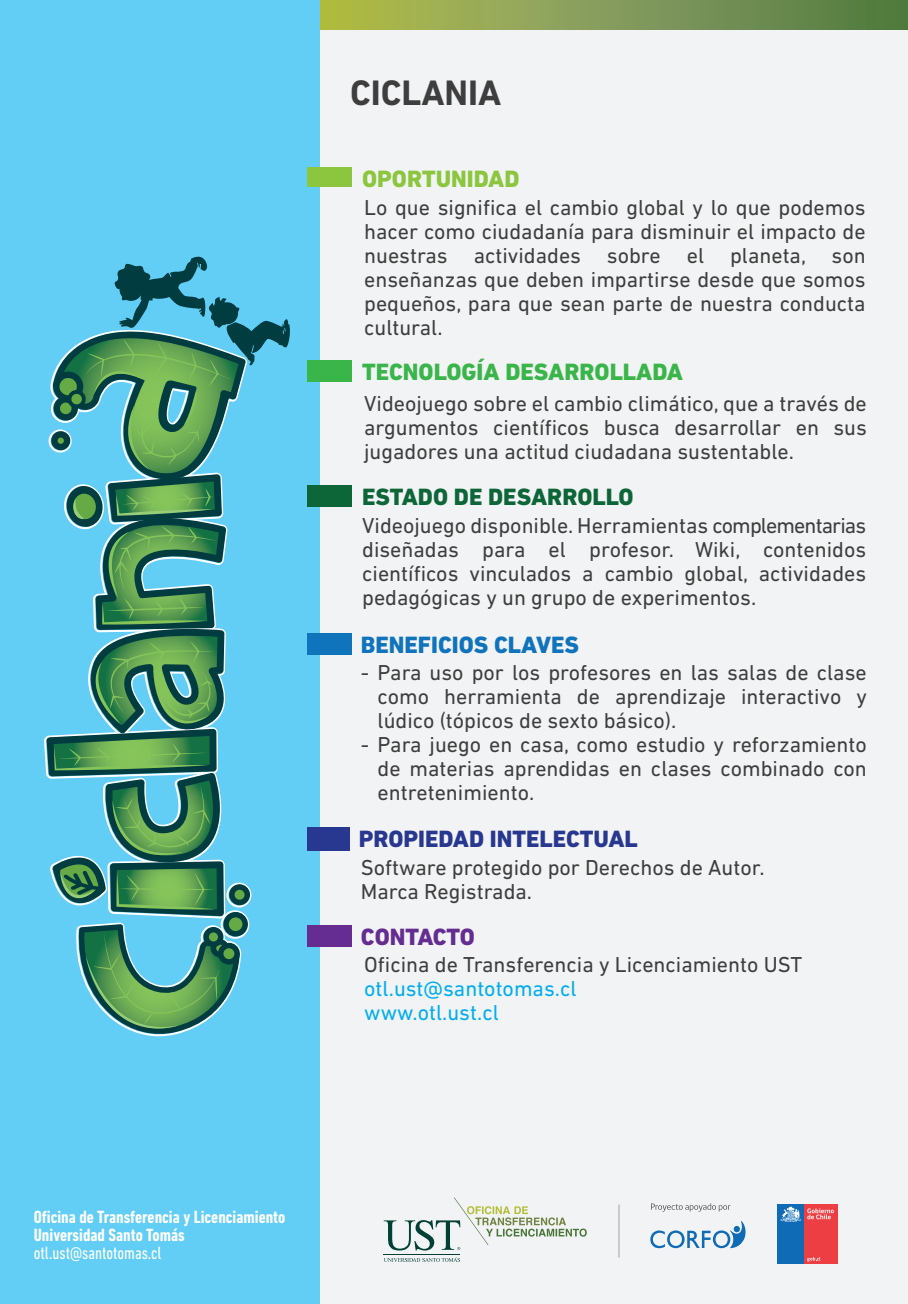
<style>
.page{position:relative;width:908px;height:1304px;background:#fff}
.page>*{position:absolute;margin:0;border:0;box-sizing:border-box;transform-origin:0 0}
.t1{font:700 36px "DIN Next LT Pro";color:#3e3e3f}
.t2{font:800 24px "DIN Next LT Pro";color:#3ab54a}
.t3{font:800 24px "DIN Next LT Pro";color:#283890}
.t4{font:800 24px "DIN Next LT Pro";color:#0c6638}
.t5{font:800 24px "DIN Next LT Pro";color:#1074bc}
.t6{font:800 24px "DIN Next LT Pro";color:#8bc63e}
.t7{font:800 24px "DIN Next LT Pro";color:#652d91}
.t8{font:22px/24px "DIN Next LT Pro";color:#3e3e3f;text-align:justify}
.t9{font:22px/24px "DIN Next LT Pro";color:#00aeef}
.t10{font:700 condensed 18px/18px "DIN Next LT Pro";color:#fff}
.t11{font:condensed 18px "DIN Next LT Pro";color:#fff}
</style>
<div class="page">
<div style="left:0;top:0;width:907px;height:1304px;background:#f2f3f4"></div>
<svg style="left:319px;top:0;width:588px;height:30px;background:#829b52"></svg>
<div style="left:0;top:0;width:319px;height:1304px;background:#62cdf5"></div>
<svg style="left:44px;top:256px;width:246px;height:781px"></svg>
<svg style="left:650px;top:1221px;width:95px;height:27px"></svg>
<svg style="left:651px;top:1203px;width:79px;height:9px"></svg>
<div style="left:776px;top:1203px;width:27px;height:60px;background:#0f6bb5"></div>
<div style="left:803px;top:1203px;width:33px;height:60px;background:#ed3f43"></div>
<svg style="left:807px;top:1208px;width:26px;height:11px"></svg>
<svg style="left:807px;top:1257px;width:13px;height:5px"></svg>
<svg style="left:780px;top:1206px;width:20px;height:16px"></svg>
<hr style="left:618px;top:1205px;width:1px;height:52px;background:#bcbdc0">
<hr style="left:383px;top:1254px;width:77px;height:1px;background:#004035">
<svg style="left:384px;top:1257px;width:76px;height:5px"></svg>
<svg style="left:383px;top:1197px;width:203px;height:53px"></svg>
<div style="left:307px;top:167px;width:44px;height:20px;background:#8bc63e"></div>
<div style="left:307px;top:361px;width:44px;height:21px;background:#3ab54a"></div>
<div style="left:307px;top:485px;width:44px;height:22px;background:#0c6638"></div>
<div style="left:307px;top:633px;width:44px;height:22px;background:#1074bc"></div>
<div style="left:307px;top:827px;width:42px;height:24px;background:#283890"></div>
<div style="left:307px;top:925px;width:44px;height:22px;background:#652d91"></div>
<h1 class="t1" style="left:350px;top:72px;width:153px">CICLANIA</h1>
<p class="t6" style="left:362px;top:164px;width:159px">OPORTUNIDAD</p>
<p class="t8" style="left:364px;top:196px;width:503px">Lo que significa el cambio global y lo que podemos hacer como ciudadanía para disminuir el impacto de nuestras actividades sobre el planeta, son enseñanzas que deben impartirse desde que somos pequeños, para que sean parte de nuestra conducta cultural.</p>
<p class="t2" style="left:362px;top:357px;width:322px">TECNOLOGÍA DESARROLLADA</p>
<p class="t8" style="left:364px;top:391px;width:504px">Videojuego sobre el cambio climático, que a través de argumentos científicos busca desarrollar en sus jugadores una actitud ciudadana sustentable.</p>
<p class="t4" style="left:362px;top:483px;width:273px">ESTADO DE DESARROLLO</p>
<p class="t8" style="left:362px;top:513px;width:505px">Videojuego disponible. Herramientas complementarias diseñadas para el profesor. Wiki, contenidos científicos vinculados a cambio global, actividades pedagógicas y un grupo de experimentos.</p>
<p class="t5" style="left:360px;top:631px;width:220px">BENEFICIOS CLAVES</p>
<p class="t8" style="left:377px;top:661px;width:490px;text-indent:-17px">- Para uso por los profesores en las salas de clase como herramienta de aprendizaje interactivo y lúdico (tópicos de sexto básico).</p>
<p class="t8" style="left:377px;top:733px;width:490px;text-indent:-17px">- Para juego en casa, como estudio y reforzamiento de materias aprendidas en clases combinado con entretenimiento.</p>
<p class="t3" style="left:358px;top:825px;width:280px">PROPIEDAD INTELECTUAL</p>
<p class="t8" style="left:360px;top:856px;width:405px">Software protegido por Derechos de Autor.<br>Marca Registrada.</p>
<p class="t7" style="left:361px;top:922px;width:115px">CONTACTO</p>
<p class="t8" style="left:364px;top:952px;width:439px">Oficina de Transferencia y Licenciamiento UST</p>
<p class="t9" style="left:364px;top:976px;width:214px">otl.ust@santotomas.cl www.otl.ust.cl</p>
<p class="t10" style="left:34px;top:1207px;width:253px">Oficina de Transferencia y Licenciamiento<br>Universidad Santo Tomás</p>
<p class="t11" style="left:34px;top:1242px;width:129px">otl.ust@santotomas.cl</p>
</div>
